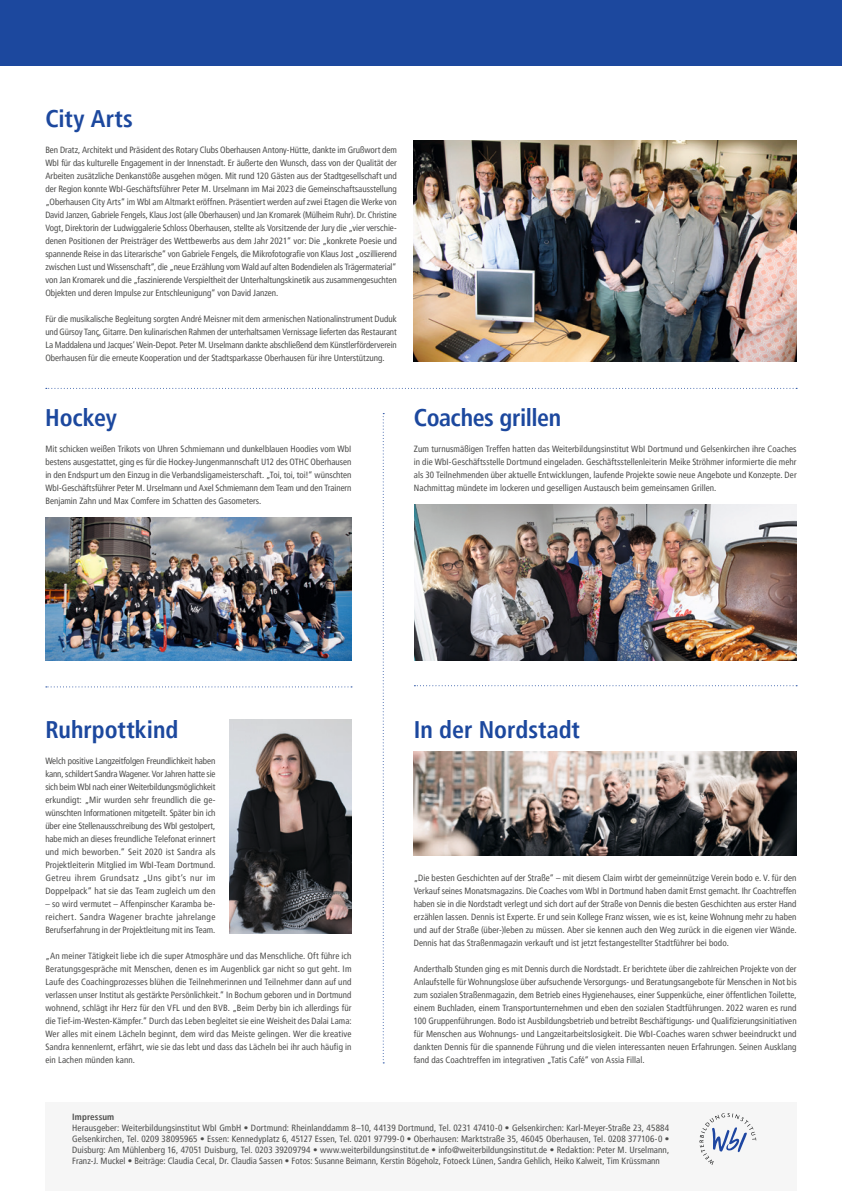
<style>
.page{position:relative;width:842px;height:1191px;background:#fff}
.page>*{position:absolute;margin:0;border:0;box-sizing:border-box;transform-origin:0 0}
.t1{font:700 condensed 24px "Frutiger LT Pro";letter-spacing:-.005em;color:#1c489e}
.t2{font:condensed 9px/13px "Frutiger LT Pro";letter-spacing:.005em;color:#4e4e4d;text-align:justify}
.t3{font:700 condensed 9px "Frutiger LT Pro";letter-spacing:.015em;color:#4e4e4d}
</style>
<div class="page">
<div style="left:45px;top:1102px;width:752px;height:89px;background:#f6f6f6"></div>
<div style="left:0;top:0;width:842px;height:65px;background:#1c489e"></div>
<svg style="left:383px;top:413px;width:1px;height:650px"></svg>
<svg style="left:699px;top:1113px;width:57px;height:52px"></svg>
<svg style="left:46px;top:388px;width:751px;height:1px"></svg>
<img style="left:414px;top:505px;width:383px;height:155px">
<img style="left:45px;top:517px;width:306px;height:143px">
<img style="left:414px;top:751px;width:383px;height:104px">
<svg style="left:46px;top:686px;width:306px;height:1px"></svg>
<svg style="left:414px;top:685px;width:383px;height:1px"></svg>
<img style="left:230px;top:719px;width:121px;height:214px">
<img style="left:414px;top:140px;width:383px;height:221px">
<h1 class="t1" style="left:45px;top:104px;width:89px">City Arts</h1>
<p class="t2" style="left:45px;top:143px;width:353px">Ben Dratz, Architekt und Präsident des Rotary Clubs Oberhausen Antony-Hütte, dankte im Grußwort dem WbI für das kulturelle Engagement in der Innenstadt. Er äußerte den Wunsch, dass von der Qualität der Arbeiten zusätzliche Denkanstöße ausgehen mögen. Mit rund 120 Gästen aus der Stadtgesellschaft und der Region konnte WbI-Geschäftsführer Peter M. Urselmann im Mai 2023 die Gemeinschaftsausstellung „Oberhausen City Arts“ im WbI am Altmarkt eröffnen. Präsentiert werden auf zwei Etagen die Werke von David Janzen, Gabriele Fengels, Klaus Jost (alle Oberhausen) und Jan Kromarek (Mülheim Ruhr). Dr. Christine Vogt, Direktorin der Ludwiggalerie Schloss Oberhausen, stellte als Vorsitzende der Jury die „vier verschie&shy;denen Positionen der Preisträger des Wettbewerbs aus dem Jahr 2021“ vor: Die „konkrete Poesie und spannende Reise in das Literarische“ von Gabriele Fengels, die Mikrofotografie von Klaus Jost „oszillierend zwischen Lust und Wissenschaft“, die „neue Erzählung vom Wald auf alten Bodendielen als Trägermaterial“ von Jan Kromarek und die „faszinierende Verspieltheit der Unterhaltungskinetik aus zusammengesuchten Objekten und deren Impulse zur Entschleunigung“ von David Janzen.</p>
<p class="t2" style="left:45px;top:312px;width:353px">Für die musikalische Begleitung sorgten André Meisner mit dem armenischen Nationalinstrument Duduk und Gürsoy Tanç, Gitarre. Den kulinarischen Rahmen der unterhaltsamen Vernissage lieferten das Restaurant La Maddalena und Jacques’ Wein-Depot. Peter M. Urselmann dankte abschließend dem Künstlerförderverein Oberhausen für die erneute Kooperation und der Stadtsparkasse Oberhausen für ihre Unterstützung.</p>
<h1 class="t1" style="left:45px;top:403px;width:73px">Hockey</h1>
<p class="t2" style="left:45px;top:442px;width:308px">Mit schicken weißen Trikots von Uhren Schmiemann und dunkelblauen Hoodies vom WbI bestens ausgestattet, ging es für die Hockey-Jungenmannschaft U12 des OTHC Oberhausen in den Endspurt um den Einzug in die Verbandsligameisterschaft. „Toi, toi, toi!“ wünschten WbI-Geschäftsführer Peter M. Urselmann und Axel Schmiemann dem Team und den Trainern Benjamin Zahn und Max Comfere im Schatten des Gasometers.</p>
<h1 class="t1" style="left:414px;top:403px;width:149px">Coaches grillen</h1>
<p class="t2" style="left:414px;top:442px;width:384px">Zum turnusmäßigen Treffen hatten das Weiterbildungsinstitut WbI Dortmund und Gelsenkirchen ihre Coaches in die WbI-Geschäftsstelle Dortmund eingeladen. Geschäftsstellenleiterin Meike Ströhmer informierte die mehr als 30 Teilnehmenden über aktuelle Entwicklungen, laufende Projekte sowie neue Angebote und Konzepte. Der Nachmittag mündete im lockeren und geselligen Austausch beim gemeinsamen Grillen.</p>
<h1 class="t1" style="left:45px;top:715px;width:135px">Ruhrpottkind</h1>
<p class="t2" style="left:45px;top:754px;width:172px">Welch positive Langzeitfolgen Freundlichkeit haben kann, schildert Sandra Wagener. Vor Jahren hatte sie sich beim WbI nach einer Weiterbildungsmöglichkeit erkundigt: „Mir wurden sehr freundlich die ge&shy;wünschten Informationen mitgeteilt. Später bin ich über eine Stellenausschreibung des WbI gestolpert, habe mich an dieses freundliche Telefonat erinnert und mich beworben.“ Seit 2020 ist Sandra als Projektleiterin Mitglied im WbI-Team Dortmund.<br>Getreu ihrem Grundsatz „Uns gibt’s nur im Doppelpack“ hat sie das Team zugleich um den</p>
<p class="t2" style="left:45px;top:897px;width:172px">– so wird vermutet – Affenpinscher Karamba be&shy;reichert. Sandra Wagener brachte jahrelange Berufserfahrung in der Projektleitung mit ins Team.</p>
<p class="t2" style="left:45px;top:949px;width:308px">„An meiner Tätigkeit liebe ich die super Atmosphäre und das Menschliche. Oft führe ich Beratungsgespräche mit Menschen, denen es im Augenblick gar nicht so gut geht. Im Laufe des Coachingprozesses blühen die Teilnehmerinnen und Teilnehmer dann auf und verlassen unser Institut als gestärkte Persönlichkeit.“ In Bochum geboren und in Dortmund wohnend, schlägt ihr Herz für den VFL und den BVB. „Beim Derby bin ich allerdings für die Tief-im-Westen-Kämpfer.“ Durch das Leben begleitet sie eine Weisheit des Dalai Lama:<br>Wer alles mit einem Lächeln beginnt, dem wird das Meiste gelingen. Wer die kreative Sandra kennenlernt, erfährt, wie sie das lebt und dass das Lächeln bei ihr auch häufig in ein Lachen münden kann.</p>
<h1 class="t1" style="left:414px;top:715px;width:168px">In der Nordstadt</h1>
<p class="t2" style="left:414px;top:871px;width:384px">„Die besten Geschichten auf der Straße“ – mit diesem Claim wirbt der gemeinnützige Verein bodo e. V. für den Verkauf seines Monatsmagazins. Die Coaches vom WbI in Dortmund haben damit Ernst gemacht. Ihr Coachtreffen haben sie in die Nordstadt verlegt und sich dort auf der Straße von Dennis die besten Geschichten aus erster Hand erzählen lassen. Dennis ist Experte. Er und sein Kollege Franz wissen, wie es ist, keine Wohnung mehr zu haben und auf der Straße (über-)leben zu müssen. Aber sie kennen auch den Weg zurück in die eigenen vier Wände.<br>Dennis hat das Straßenmagazin verkauft und ist jetzt festangestellter Stadtführer bei bodo.</p>
<p class="t2" style="left:414px;top:962px;width:384px">Anderthalb Stunden ging es mit Dennis durch die Nordstadt. Er berichtete über die zahlreichen Projekte von der Anlaufstelle für Wohnungslose über aufsuchende Versorgungs- und Beratungsangebote für Menschen in Not bis zum sozialen Straßenmagazin, dem Betrieb eines Hygienehauses, einer Suppenküche, einer öffentlichen Toilette, einem Buchladen, einem Transportunternehmen und eben den sozialen Stadtführungen. 2022 waren es rund 100 Gruppenführungen. Bodo ist Ausbildungsbetrieb und betreibt Beschäftigungs- und Qualifizierungsinitiativen für Menschen aus Wohnungs- und Langzeitarbeitslosigkeit. Die WbI-Coaches waren schwer beeindruckt und dankten Dennis für die spannende Führung und die vielen interessanten neuen Erfahrungen. Seinen Ausklang fand das Coachtreffen im integrativen „Tatis Café“ von Assia Fillal.</p>
<p class="t3" style="left:72px;top:1111px;width:44px">Impressum</p>
<p class="t2" style="left:72px;top:1122px;width:599px;line-height:11px">Herausgeber: Weiterbildungsinstitut WbI GmbH • Dortmund: Rheinlanddamm 8–10, 44139 Dortmund, Tel. 0231 47410-0 • Gelsenkirchen: Karl-Meyer-Straße 23, 45884<br>Gelsenkirchen, Tel. 0209 38095965 • Essen: Kennedyplatz 6, 45127 Essen, Tel. 0201 97799-0 • Oberhausen: Marktstraße 35, 46045 Oberhausen, Tel. 0208 377106-0 • Duisburg: Am Mühlenberg 16, 47051 Duisburg, Tel. 0203 39209794 • www.weiterbildungsinstitut.de • info@weiterbildungsinstitut.de • Redaktion: Peter M. Urselmann, Franz-J. Muckel • Beiträge: Claudia Cecal, Dr. Claudia Sassen • Fotos: Susanne Beimann, Kerstin Bögeholz, Fotoeck Lünen, Sandra Gehlich, Heiko Kalweit, Tim Krüssmann</p>
</div>
